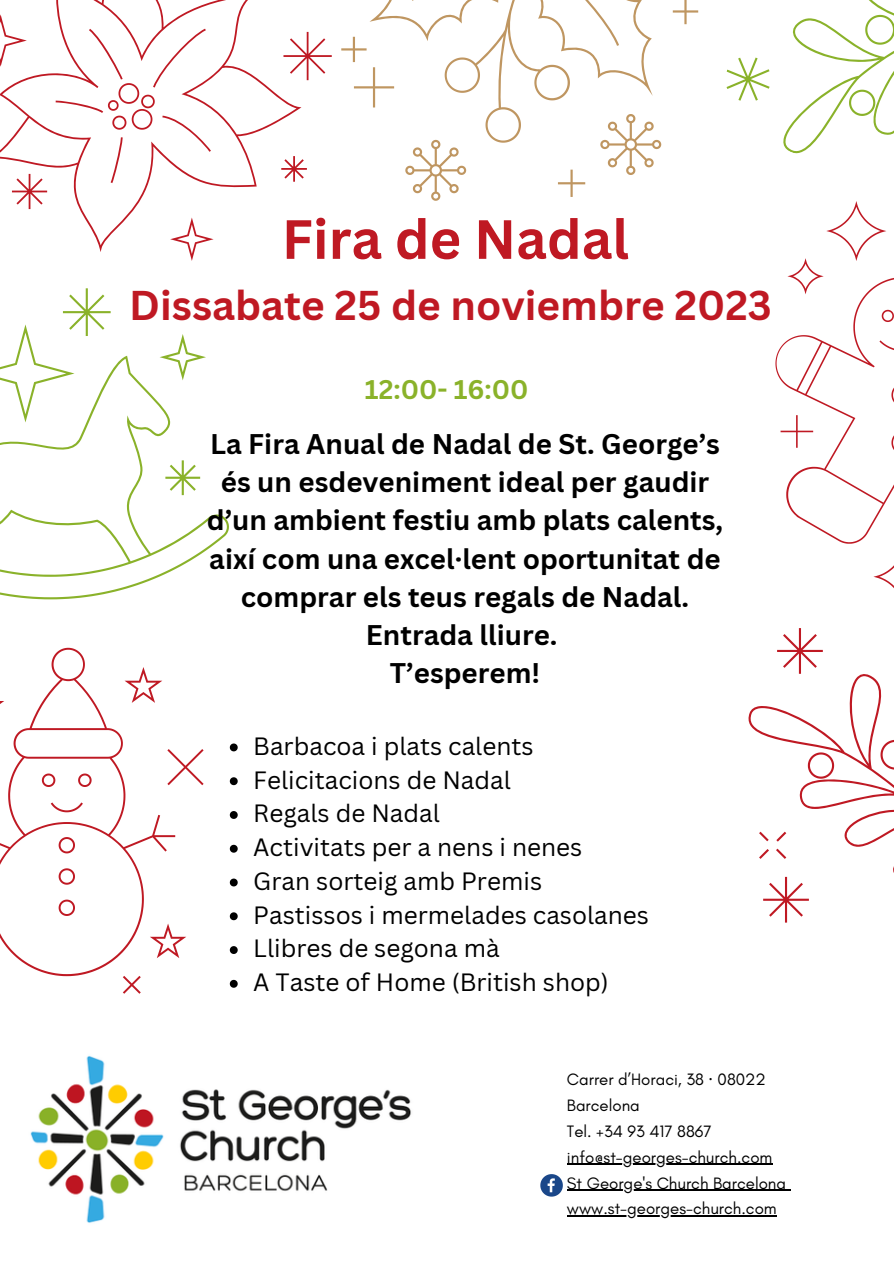
<style>
.page{position:relative;width:894px;height:1264px;background:#fff}
.page>*{position:absolute;margin:0;border:0;box-sizing:border-box;transform-origin:0 0}
.t1{font:700 54px "Canva Sans";color:#bf1923}
.t2{font:700 40.5px "Canva Sans";color:#bf1923}
.t3{font:700 27.75px/38.2px "Canva Sans";color:#000;text-align:center}
.t4{font:700 26.25px "Canva Sans";color:#8ab22a}
.t5{font:24.3px "Canva Sans";color:#000}
.t6{font:16.8px "Glacial Indifference";color:#000}
.s1{font-family:"Noto Sans"}
</style>
<div class="page">
<svg style="left:748px;top:628px;width:145px;height:295px"></svg>
<svg style="left:0;top:647px;width:175px;height:329px"></svg>
<svg style="left:0;top:678px;width:4px;height:60px"></svg>
<svg style="left:124px;top:667px;width:38px;height:36px"></svg>
<svg style="left:150px;top:923px;width:36px;height:35px"></svg>
<svg style="left:123px;top:975px;width:18px;height:18px"></svg>
<svg style="left:167px;top:749px;width:36px;height:36px"></svg>
<svg style="left:726px;top:0;width:167px;height:587px"></svg>
<svg style="left:189px;top:252px;width:6px;height:9px"></svg>
<svg style="left:301px;top:32px;width:30px;height:48px"></svg>
<svg style="left:301px;top:159px;width:6px;height:20px"></svg>
<svg style="left:0;top:0;width:301px;height:252px"></svg>
<svg style="left:56px;top:29px;width:155px;height:154px"></svg>
<svg style="left:164px;top:334px;width:38px;height:22px"></svg>
<svg style="left:17px;top:288px;width:94px;height:68px"></svg>
<svg style="left:0;top:356px;width:228px;height:243px"></svg>
<svg style="left:672px;top:0;width:26px;height:24px"></svg>
<svg style="left:341px;top:0;width:320px;height:201px"></svg>
<svg style="left:540px;top:1164px;width:100px;height:53px"></svg>
<svg style="left:230px;top:743px;width:8px;height:8px"></svg>
<svg style="left:230px;top:777px;width:8px;height:8px"></svg>
<svg style="left:230px;top:811px;width:8px;height:8px"></svg>
<svg style="left:230px;top:844px;width:8px;height:8px"></svg>
<svg style="left:230px;top:878px;width:8px;height:8px"></svg>
<svg style="left:230px;top:912px;width:8px;height:8px"></svg>
<svg style="left:230px;top:946px;width:8px;height:8px"></svg>
<svg style="left:230px;top:979px;width:8px;height:8px"></svg>
<hr style="left:566px;top:1163px;width:206px;height:1px;background:#000">
<hr style="left:566px;top:1189px;width:219px;height:1px;background:#000">
<hr style="left:566px;top:1215px;width:210px;height:1px;background:#000">
<img style="left:30px;top:1055px;width:381px;height:168px">
<p class="t1" style="left:282px;top:201px;width:349px">Fira de Nadal</p>
<p class="t2" style="left:129px;top:276px;width:644px">Dissabate 25 de noviembre 2023</p>
<p class="t4" style="left:365px;top:371px;width:165px">12:00- 16:00</p>
<p class="t3" style="left:207px;top:424px;width:517px">La Fira Anual de Nadal de St. George’s és un esdeveniment ideal per gaudir d’un ambient festiu amb plats calents, així com una excel·lent oportunitat de comprar els teus regals de Nadal.<br>Entrada lliure.</p>
<p class="t3" style="left:390px;top:653px;width:152px">T’esperem!</p>
<p class="t5" style="left:253px;top:728px;width:282px">Barbacoa i plats calents</p>
<p class="t5" style="left:253px;top:762px;width:259px">Felicitacions de Nadal</p>
<p class="t5" style="left:253px;top:796px;width:188px">Regals de Nadal</p>
<p class="t5" style="left:253px;top:830px;width:330px">Activitats per a nens i nenes</p>
<p class="t5" style="left:253px;top:863px;width:290px">Gran sorteig amb Premis</p>
<p class="t5" style="left:253px;top:897px;width:397px">Pastissos i mermelades casolanes</p>
<p class="t5" style="left:253px;top:931px;width:248px">Llibres de segona mà</p>
<p class="t5" style="left:253px;top:965px;width:357px">A Taste of Home (British shop)</p>
<p class="t6" style="left:566px;top:1068px;width:200px">Carrer d’Horaci, 38 <span class="s1">·</span> 08022</p>
<p class="t6" style="left:566px;top:1094px;width:74px">Barcelona</p>
<p class="t6" style="left:566px;top:1120px;width:146px">Tel. +34 93 417 8867</p>
<p class="t6" style="left:566px;top:1146px;width:207px">info@st-georges-church.com</p>
<p class="t6" style="left:566px;top:1172px;width:220px">St George's Church Barcelona</p>
<p class="t6" style="left:566px;top:1198px;width:211px">www.st-georges-church.com</p>
</div>
